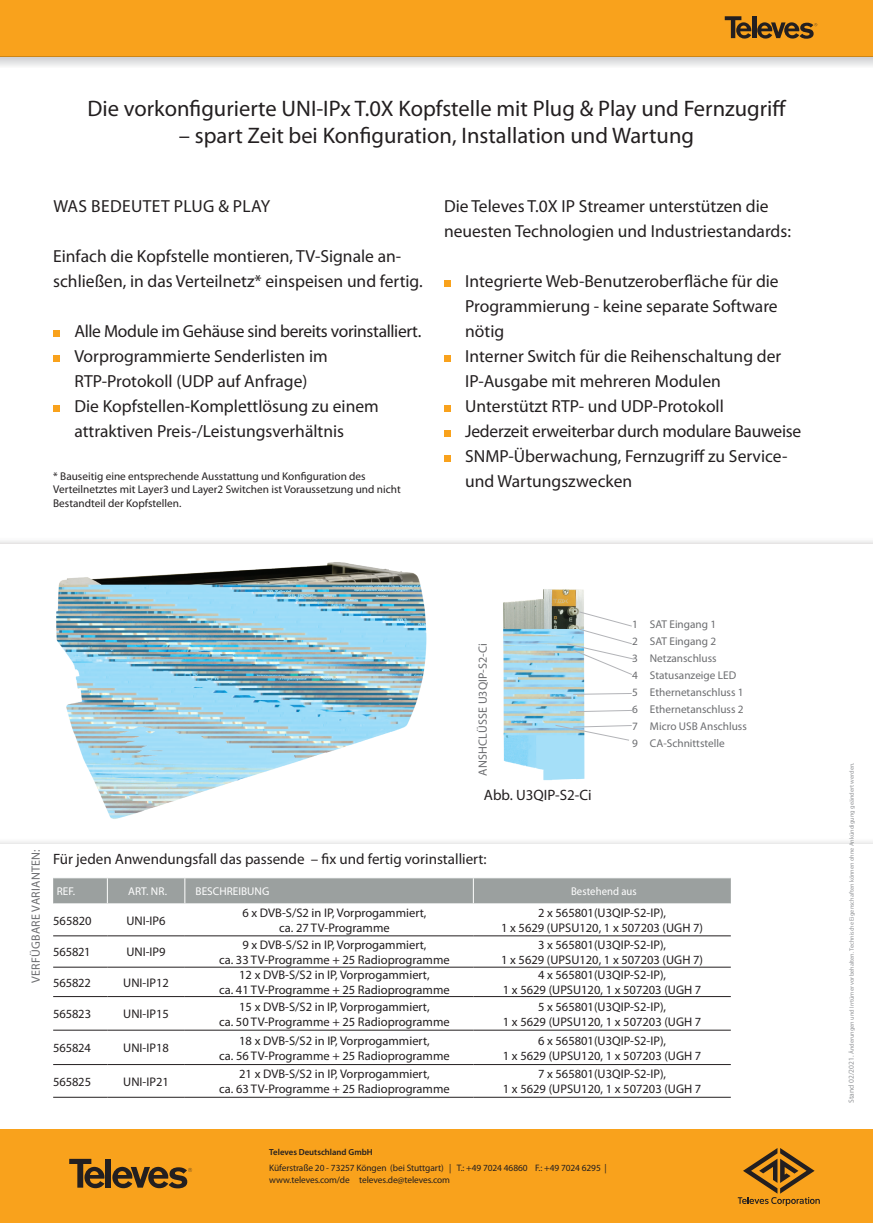
<style>
.page{position:relative;width:873px;height:1223px;background:#fff}
.page>*{position:absolute;margin:0;border:0;box-sizing:border-box;transform-origin:0 0}
.t1{font:22.5px "Myriad Pro";color:#231f20}
.t2{font:17.5px/25px "Myriad Pro";color:#231f20}
.t3{font:15px "Myriad Pro";color:#231f20}
.t4{font:12.5px/15px "Myriad Pro";color:#231f20;text-align:center}
.t5{font:12px "Myriad Pro";color:#6c6d70}
.t6{font:11.25px/13.5px "Myriad Pro";color:#231f20}
.t7{font:11.25px/17px "Myriad Pro";color:#6c6d70}
.t8{font:11.25px "Myriad Pro";letter-spacing:.005em;color:#fff}
.t9{font:11.25px "Myriad Pro";letter-spacing:.005em;color:#fff;scale:.95 1}
.t10{font:9.38px/12.5px "Myriad Pro";letter-spacing:-.01em;color:#231f20}
.t11{font:600 8.75px "Myriad Pro";color:#231f20}
.t12{font:6.25px "Myriad Pro";color:#939598}
.s1{font-size:7.5px}
</style>
<div class="page">
<div style="left:0;top:0;width:872px;height:57px;background:#f9a21c"></div>
<svg style="left:724px;top:16px;width:93px;height:23px"></svg>
<svg style="left:0;top:57px;width:872px;height:9px;background:#e0e0e2"></svg>
<div style="left:0;top:534px;width:872px;height:9px;background:#fbfbfb"></div>
<img style="left:5px;top:542px;width:424px;height:302px">
<div style="left:0;top:1129px;width:872px;height:93px;background:#f9a21c"></div>
<div style="left:53px;top:878px;width:677px;height:25px;background:#9ba09f"></div>
<hr style="left:53px;top:935px;width:54px;height:1px;background:#231f20">
<hr style="left:53px;top:967px;width:54px;height:1px;background:#231f20">
<hr style="left:53px;top:996px;width:54px;height:1px;background:#231f20">
<hr style="left:53px;top:1029px;width:54px;height:1px;background:#231f20">
<hr style="left:53px;top:1064px;width:54px;height:1px;background:#231f20">
<hr style="left:53px;top:1097px;width:54px;height:1px;background:#231f20">
<hr style="left:107px;top:935px;width:78px;height:1px;background:#231f20">
<hr style="left:107px;top:967px;width:78px;height:1px;background:#231f20">
<hr style="left:107px;top:996px;width:78px;height:1px;background:#231f20">
<hr style="left:107px;top:1029px;width:78px;height:1px;background:#231f20">
<hr style="left:107px;top:1064px;width:78px;height:1px;background:#231f20">
<hr style="left:107px;top:1097px;width:78px;height:1px;background:#231f20">
<hr style="left:185px;top:935px;width:288px;height:1px;background:#231f20">
<hr style="left:185px;top:967px;width:288px;height:1px;background:#231f20">
<hr style="left:185px;top:996px;width:288px;height:1px;background:#231f20">
<hr style="left:185px;top:1029px;width:288px;height:1px;background:#231f20">
<hr style="left:185px;top:1064px;width:288px;height:1px;background:#231f20">
<hr style="left:185px;top:1097px;width:288px;height:1px;background:#231f20">
<hr style="left:473px;top:935px;width:257px;height:1px;background:#231f20">
<hr style="left:473px;top:967px;width:257px;height:1px;background:#231f20">
<hr style="left:473px;top:996px;width:257px;height:1px;background:#231f20">
<hr style="left:473px;top:1029px;width:257px;height:1px;background:#231f20">
<hr style="left:473px;top:1064px;width:257px;height:1px;background:#231f20">
<hr style="left:473px;top:1097px;width:257px;height:1px;background:#231f20">
<div style="left:53px;top:330px;width:7px;height:7px;background:#f9a21c"></div>
<div style="left:53px;top:355px;width:7px;height:7px;background:#f9a21c"></div>
<div style="left:53px;top:405px;width:7px;height:7px;background:#f9a21c"></div>
<div style="left:444px;top:280px;width:6px;height:7px;background:#f9a21c"></div>
<div style="left:444px;top:355px;width:6px;height:7px;background:#f9a21c"></div>
<div style="left:444px;top:405px;width:6px;height:7px;background:#f9a21c"></div>
<div style="left:444px;top:430px;width:6px;height:7px;background:#f9a21c"></div>
<div style="left:444px;top:455px;width:6px;height:7px;background:#f9a21c"></div>
<svg style="left:69px;top:1158px;width:36px;height:30px"></svg>
<div style="left:106px;top:1158px;width:5px;height:29px;background:#231f20"></div>
<svg style="left:112px;top:1166px;width:80px;height:22px"></svg>
<svg style="left:737px;top:1148px;width:82px;height:57px"></svg>
<img style="left:415px;top:573px;width:220px;height:237px">
<svg style="left:573px;top:693px;width:59px;height:1px"></svg>
<svg style="left:575px;top:710px;width:59px;height:2px"></svg>
<svg style="left:555px;top:725px;width:77px;height:15px"></svg>
<svg style="left:566px;top:611px;width:68px;height:64px"></svg>
<h1 class="t1" style="left:87px;top:95px;width:700px">Die vorkonfigurierte UNI-IPx T.0X Kopfstelle mit Plug &amp; Play und Fernzugriff</h1>
<h1 class="t1" style="left:179px;top:122px;width:516px">– spart Zeit bei Konfiguration, Installation und Wartung</h1>
<h2 class="t2" style="left:53px;top:193px;width:49px">Was bedeutet</h2>
<h2 class="t2" style="left:174px;top:193px;width:21px">Plug</h2>
<h2 class="t2" style="left:218px;top:193px;width:53px">&amp; Play</h2>
<h2 class="t2" style="left:53px;top:243px;width:371px">Einfach die Kopfstelle montieren, TV-Signale an&shy;schließen, in das Verteilnetz* einspeisen und fertig.</h2>
<h2 class="t2" style="left:74px;top:318px;width:348px">Alle Module im Gehäuse sind bereits vorinstalliert.<br>Vorprogrammierte Senderlisten im RTP-Protokoll (UDP auf Anfrage)<br>Die Kopfstellen-Komplettlösung zu einem attraktiven Preis-/Leistungsverhältnis</h2>
<p class="t6" style="left:53px;top:469px;width:349px">* Bauseitig eine entsprechende Ausstattung und Konfiguration des<br>Verteilnetztes mit Layer3 und Layer2 Switchen ist Voraussetzung und nicht<br>Bestandteil der Kopfstellen.</p>
<h2 class="t2" style="left:444px;top:193px;width:348px">Die Televes T.0X IP Streamer unterstützen die neuesten Technologien und Industriestandards:</h2>
<p class="t2" style="left:465px;top:268px;width:337px">Integrierte Web-Benutzeroberfläche für die Programmierung - keine separate Software nötig<br>Interner Switch für die Reihenschaltung der IP-Ausgabe mit mehreren Modulen Unterstützt RTP- und UDP-Protokoll<br>Jederzeit erweiterbar durch modulare Bauweise SNMP-Überwachung, Fernzugriff zu Service&shy;und Wartungszwecken</p>
<p class="t5" style="left:475px;top:775px;width:134px;rotate:-90deg">Anshclüsse U3QIP-S2-Ci</p>
<p class="t3" style="left:484px;top:786px;width:109px">Abb. U3QIP-S2-Ci</p>
<p class="t7" style="left:632px;top:615px;width:116px">1 SAT Eingang 1<br>2 SAT Eingang 2<br>3 Netzanschluss<br>4 Statusanzeige LED<br>5 Ethernetanschluss 1<br>6 Ethernetanschluss 2<br>7 Micro USB Anschluss<br>9 CA-Schnittstelle</p>
<p class="t5" style="left:29px;top:982px;width:135px;rotate:-90deg">Verfügbare Varianten:</p>
<p class="t3" style="left:53px;top:849px;width:435px">Für jeden Anwendungsfall das passende – fix und fertig vorinstalliert:</p>
<p class="t8" style="left:57px;top:884px;width:20px">REF.</p>
<p class="t8" style="left:128px;top:884px;width:40px">ART. NR.</p>
<p class="t8" style="left:195px;top:884px;width:75px">BESCHREIBUNG</p>
<p class="t9" style="left:571px;top:884px;width:71px">Bestehend aus</p>
<p class="t4" style="left:53px;top:912px;width:40px">565820</p>
<p class="t4" style="left:126px;top:912px;width:41px">UNI-IP6</p>
<p class="t4" style="left:242px;top:905px;width:185px">6 x DVB-S/S2 in IP, Vorprogammiert, ca. 27 TV-Programme</p>
<p class="t4" style="left:501px;top:905px;width:203px">2 x 565801(U3QIP-S2-IP),<br>1 x 5629 (UPSU120, 1 x 507203 (UGH 7)</p>
<p class="t4" style="left:53px;top:944px;width:39px">565821</p>
<p class="t4" style="left:126px;top:944px;width:41px">UNI-IP9</p>
<p class="t4" style="left:219px;top:936px;width:232px">9 x DVB-S/S2 in IP, Vorprogammiert,<br>ca. 33 TV-Programme + 25 Radioprogramme</p>
<p class="t4" style="left:501px;top:936px;width:203px">3 x 565801(U3QIP-S2-IP),<br>1 x 5629 (UPSU120, 1 x 507203 (UGH 7)</p>
<p class="t4" style="left:53px;top:974px;width:39px">565822</p>
<p class="t4" style="left:123px;top:974px;width:47px">UNI-IP12</p>
<p class="t4" style="left:219px;top:967px;width:232px">12 x DVB-S/S2 in IP, Vorprogammiert,<br>ca. 41 TV-Programme + 25 Radioprogramme</p>
<p class="t4" style="left:503px;top:967px;width:200px">4 x 565801(U3QIP-S2-IP),<br>1 x 5629 (UPSU120, 1 x 507203 (UGH 7</p>
<p class="t4" style="left:53px;top:1006px;width:39px">565823</p>
<p class="t4" style="left:123px;top:1006px;width:47px">UNI-IP15</p>
<p class="t4" style="left:219px;top:998px;width:232px">15 x DVB-S/S2 in IP, Vorprogammiert,<br>ca. 50 TV-Programme + 25 Radioprogramme</p>
<p class="t4" style="left:503px;top:998px;width:200px">5 x 565801(U3QIP-S2-IP),<br>1 x 5629 (UPSU120, 1 x 507203 (UGH 7</p>
<p class="t4" style="left:53px;top:1040px;width:39px">565824</p>
<p class="t4" style="left:123px;top:1040px;width:47px">UNI-IP18</p>
<p class="t4" style="left:219px;top:1032px;width:232px">18 x DVB-S/S2 in IP, Vorprogammiert,<br>ca. 56 TV-Programme + 25 Radioprogramme</p>
<p class="t4" style="left:503px;top:1032px;width:200px">6 x 565801(U3QIP-S2-IP),<br>1 x 5629 (UPSU120, 1 x 507203 (UGH 7</p>
<p class="t4" style="left:53px;top:1073px;width:39px">565825</p>
<p class="t4" style="left:123px;top:1073px;width:47px">UNI-IP21</p>
<p class="t4" style="left:219px;top:1066px;width:232px">21 x DVB-S/S2 in IP, Vorprogammiert,<br>ca. 63 TV-Programme + 25 Radioprogramme</p>
<p class="t4" style="left:503px;top:1066px;width:200px">7 x 565801(U3QIP-S2-IP),<br>1 x 5629 (UPSU120, 1 x 507203 (UGH 7</p>
<p class="t11" style="left:269px;top:1146px;width:105px">Televes Deutschland GmbH</p>
<p class="t10" style="left:269px;top:1161px;width:339px">Küferstraße 20 - 73257 Köngen (bei Stuttgart) | T.: +49 7024 46860 F.: +49 7024 6295 | www.televes.com/de televes.de@televes.com</p>
<p class="t12" style="left:847px;top:1102px;width:342px;rotate:-90deg"><span class="s1">Stand 02/2021.</span> Änderungen und Irrtümer vorbehalten. Technische Eigenschaften können ohne Ankündigung geändert werden.</p>
</div>
